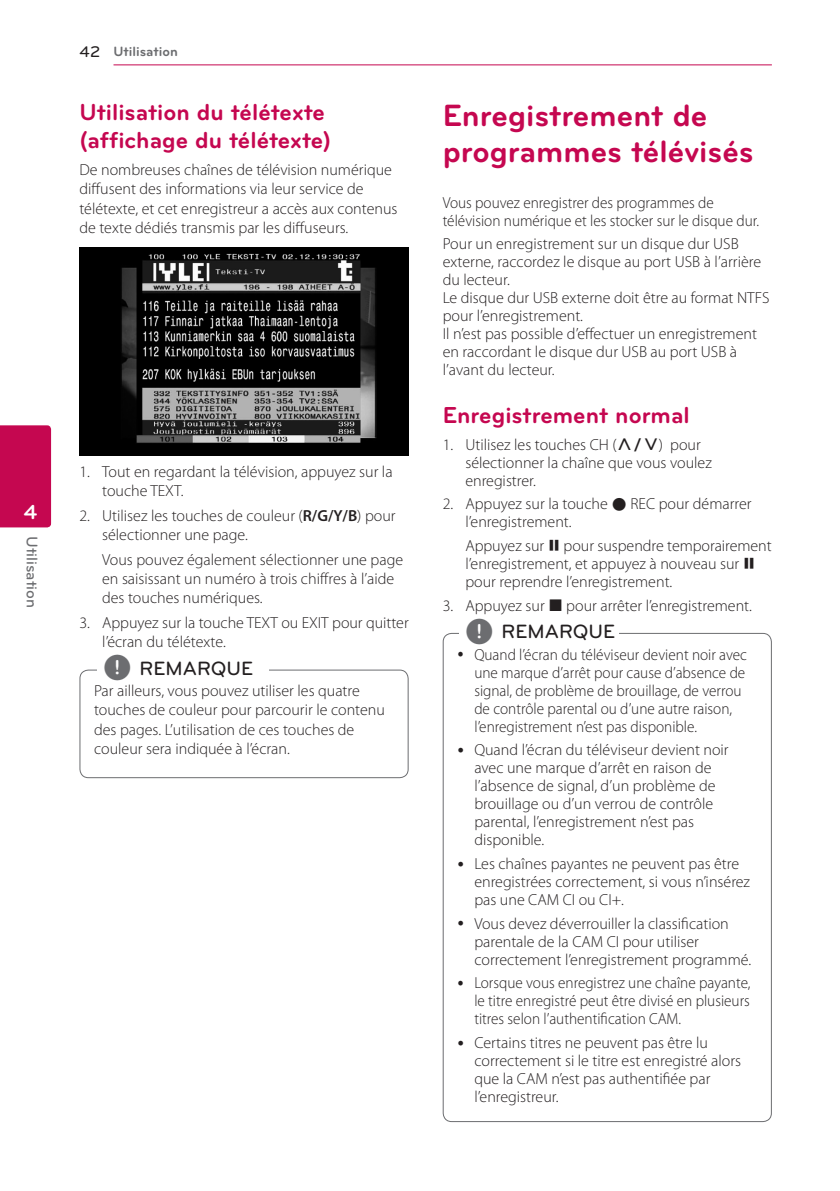
<style>
.page{position:relative;width:840px;height:1191px;background:#fff}
.page>*{position:absolute;margin:0;border:0;box-sizing:border-box;transform-origin:0 0}
.Title_1{font:700 32px/36px "Bryant LG";color:#c50750}
.Title_2{font:700 24px/28px "Bryant LG";color:#c50750}
.t1{font:700 21px "Bryant LG";color:#fff}
.t2{font:500 20px "Bryant LG";color:#231f20}
.Content_text_Light{font:300 16px/18px "Myriad Pro";color:#231f20}
.Content_text_Num{font:300 16px/19.2px "Myriad Pro";color:#231f20}
.Content_text_Light-2{font:300 16px/18px "Myriad Pro";color:#231f20;scale:.95 1}
.t3{font:500 16px "Bryant LG";color:#6c6d70}
.t4{font:700 14px "Bryant LG";color:#6c6d70}
.s1{font-weight:500;font-size:16px;color:#231f20}
.s2{font-weight:600}
.s3{font-family:"UPSYS Common";font-weight:400;font-size:30px;color:#6c6d70}
.s4{font-family:"UPSYS Common";font-weight:400}
</style>
<div class="page">
<hr style="left:113px;top:64px;width:658px;height:1px;background:#c50750">
<div style="left:0;top:425px;width:51px;height:102px;background:#c50750"></div>
<img style="left:79px;top:247px;width:329px;height:208px">
<div style="left:79px;top:669px;width:329px;height:109px;border:1px solid #6c6d70;border-radius:9px"></div>
<div style="left:97px;top:664px;width:172px;height:20px;background:#fff"></div>
<h3 class="t1" style="left:24px;top:499px;width:15px">4</h3>
<p class="t3" style="left:42px;top:536px;width:73px;rotate:90deg">Utilisation</p>
<p class="t4" style="left:79px;top:43px;width:100px"><span class="s1">42</span> Utilisation</p>
<p class="Title_2" style="left:79px;top:98px;width:253px">Utilisation du télétexte (affichage du télétexte)</p>
<p class="Content_text_Light" style="left:79px;top:160px;width:319px;line-height:19.2px">De nombreuses chaînes de télévision numérique diffusent des informations via leur service de télétexte, et cet enregistreur a accès aux contenus de texte dédiés transmis par les diffuseurs.</p>
<p class="Content_text_Num" style="left:102px;top:461px;width:292px;text-indent:-23px">1. Tout en regardant la télévision, appuyez sur la touche TEXT.</p>
<p class="Content_text_Num" style="left:102px;top:506px;width:295px;text-indent:-23px">2. Utilisez les touches de couleur (<span class="s2">R/G/Y/B</span>) pour sélectionner une page.</p>
<p class="Content_text_Num" style="left:102px;top:550px;width:302px">Vous pouvez également sélectionner une page en saisissant un numéro à trois chiffres à l’aide des touches numériques.</p>
<p class="Content_text_Num" style="left:102px;top:613px;width:308px;text-indent:-23px">3. Appuyez sur la touche TEXT ou EXIT pour quitter l’écran du télétexte.</p>
<p class="Content_text_Light" style="left:94px;top:681px;width:292px;line-height:19.2px">Par ailleurs, vous pouvez utiliser les quatre touches de couleur pour parcourir le contenu des pages. L’utilisation de ces touches de couleur sera indiquée à l’écran.</p>
<p class="t2" style="left:103px;top:655px;width:152px"><span class="s3">,</span> REMARQUE</p>
<p class="Title_1" style="left:442px;top:97px;width:312px">Enregistrement de programmes télévisés</p>
<p class="Content_text_Light-2" style="left:442px;top:193px;width:334px">Vous pouvez enregistrer des programmes de télévision numérique et les stocker sur le disque dur.</p>
<p class="Content_text_Light" style="left:442px;top:235px;width:328px">Pour un enregistrement sur un disque dur USB externe, raccordez le disque au port USB à l’arrière du lecteur.<br>Le disque dur USB externe doit être au format NTFS pour l’enregistrement.<br>Il n’est pas possible d’effectuer un enregistrement en raccordant le disque dur USB au port USB à l’avant du lecteur.</p>
<p class="Title_2" style="left:442px;top:400px;width:248px">Enregistrement normal</p>
<p class="Content_text_Num" style="left:465px;top:435px;width:248px;line-height:18px;text-indent:-23px">1. Utilisez les touches CH (<span class="s4">W/S</span>) pour sélectionner la chaîne que vous voulez enregistrer.</p>
<p class="Content_text_Num" style="left:465px;top:495px;width:287px;line-height:18px;text-indent:-23px">2. Appuyez sur la touche <span class="s4">X</span> REC pour démarrer l’enregistrement.</p>
<p class="Content_text_Num" style="left:465px;top:536px;width:308px;line-height:18px">Appuyez sur <span class="s4">M</span> pour suspendre temporairement l’enregistrement, et appuyez à nouveau sur <span class="s4">M </span>pour reprendre l’enregistrement.</p>
<p class="Content_text_Num" style="left:442px;top:595px;width:310px">3. Appuyez sur <span class="s4">Z</span> pour arrêter l’enregistrement.</p>
<p class="Content_text_Light-2" style="left:474px;top:645px;width:288px">Quand l’écran du téléviseur devient noir avec une marque d’arrêt pour cause d’absence de signal, de problème de brouillage, de verrou de contrôle parental ou d’une autre raison, l’enregistrement n’est pas disponible.</p>
<p class="Content_text_Light" style="left:474px;top:740px;width:256px">Quand l’écran du téléviseur devient noir avec une marque d’arrêt en raison de l’absence de signal, d’un problème de brouillage ou d’un verrou de contrôle parental, l’enregistrement n’est pas disponible.</p>
<p class="Content_text_Light" style="left:474px;top:854px;width:277px">Les chaînes payantes ne peuvent pas être enregistrées correctement, si vous n’insérez pas une CAM CI ou CI+.</p>
<p class="Content_text_Light" style="left:474px;top:914px;width:278px">Vous devez déverrouiller la classification parentale de la CAM CI pour utiliser correctement l’enregistrement programmé.</p>
<p class="Content_text_Light-2" style="left:474px;top:973px;width:292px;text-align:justify">Lorsque vous enregistrez une chaîne payante, le titre enregistré peut être divisé en plusieurs titres selon l’authentification CAM.</p>
<p class="Content_text_Light" style="left:474px;top:1033px;width:268px">Certains titres ne peuvent pas être lu correctement si le titre est enregistré alors que la CAM n’est pas authentifiée par l’enregistreur.</p>
<p class="t2" style="left:465px;top:619px;width:152px"><span class="s3">,</span> REMARQUE</p>
</div>
